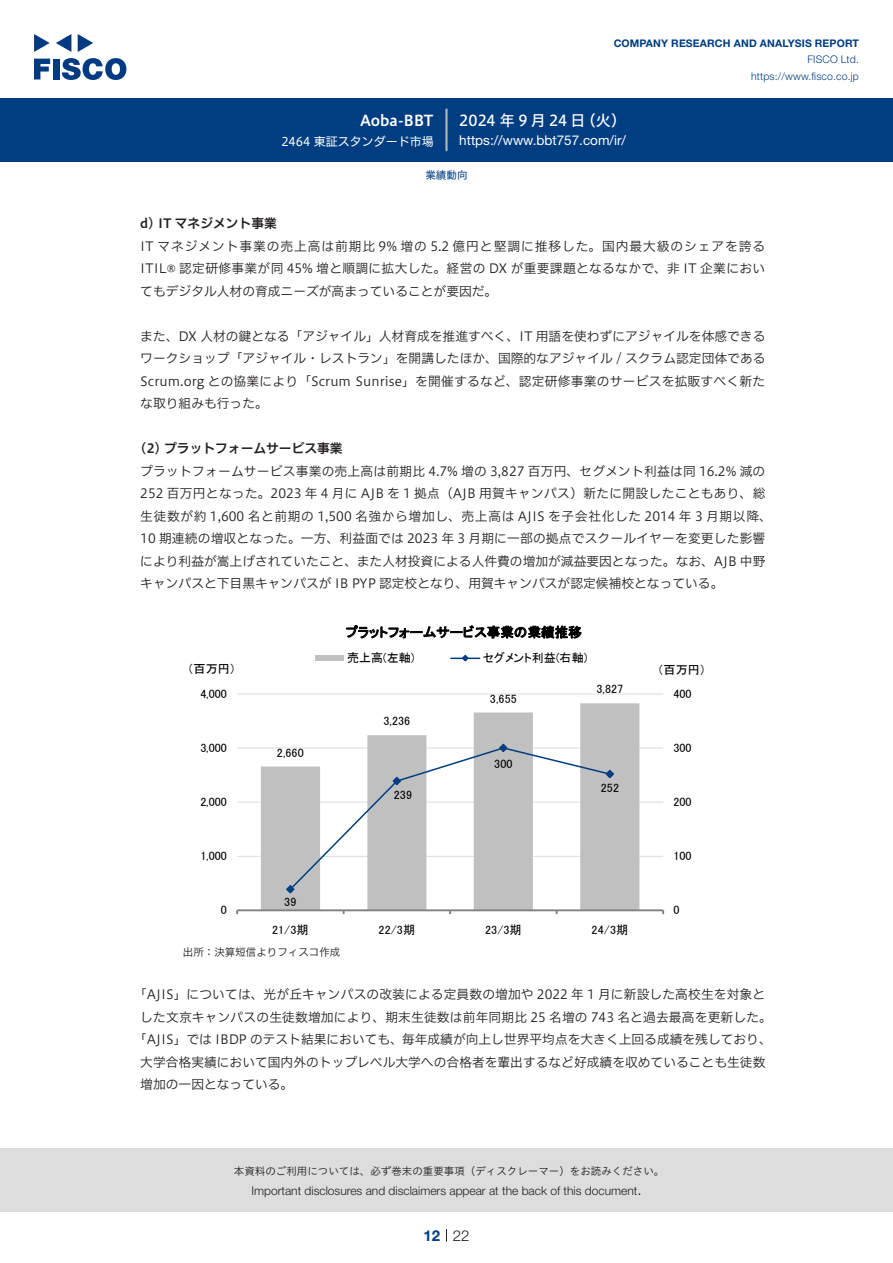
<style>
.page{position:relative;width:893px;height:1263px;background:#fff}
.page>*{position:absolute;margin:0;border:0;box-sizing:border-box;transform-origin:0 0}
.t1{font:15px "Hiragino UD Sans F Std N W5";letter-spacing:-.005em;color:#fff}
.t2{font:15px "Hiragino UD Sans F Std N W6";color:#fff}
.t3{font:300 15px "Helvetica Neue LT Std";color:#231f20}
.t4{font:700 15px "Helvetica Neue LT Std";color:#003d81}
.t5{font:13.5px "Helvetica Neue LT Std";color:#fff}
.t6{font:13.5px "MS P Gothic";letter-spacing:.005em;color:#000}
.本文3mm{font:12.75px/22.5px "Hiragino UD Sans F Std N W3";color:#231f20;text-align:justify}
.小タイトル3mm{font:12.75px "Hiragino UD Sans F Std N W6";color:#231f20}
.t7{font:12.15px "MS P Gothic";color:#000}
.t8{font:12px "MS P Gothic";letter-spacing:.005em;color:#000}
.t9{font:300 12px "Helvetica Neue LT Std";color:#231f20}
.t10{font:12px "Hiragino UD Sans F Std N W4";color:#fff}
.t11{font:10.5px "Hiragino UD Sans Std W3";color:#231f20}
.t12{font:700 10.5px "Helvetica Neue LT Std";letter-spacing:.015em;color:#003d81}
.t13{font:300 10.5px/16.5px "Helvetica Neue LT Std";letter-spacing:.015em;color:#003d81;text-align:right}
.表組み基本スタイル{font:10.5px "Hiragino UD Sans F Std N W3";color:#231f20}
.ヘッダー{font:10.5px "Hiragino UD Sans F Std N W4";color:#003d81}
</style>
<div class="page">
<div style="left:0;top:1148px;width:893px;height:64px;background:#ddd"></div>
<svg style="left:34px;top:59px;width:16px;height:20px"></svg>
<div style="left:53px;top:59px;width:6px;height:20px;background:#003a83"></div>
<svg style="left:62px;top:58px;width:64px;height:22px"></svg>
<svg style="left:34px;top:34px;width:16px;height:18px"></svg>
<svg style="left:78px;top:34px;width:15px;height:18px"></svg>
<svg style="left:56px;top:34px;width:15px;height:18px"></svg>
<div style="left:0;top:98px;width:893px;height:64px;background:#003d81"></div>
<hr style="left:445px;top:109px;width:3px;height:42px;background:#b5b5b6">
<svg style="left:446px;top:1229px;width:1px;height:13px"></svg>
<hr style="left:237px;top:856px;width:426px;height:1px;background:#ddd">
<hr style="left:237px;top:802px;width:426px;height:1px;background:#ddd">
<hr style="left:237px;top:748px;width:426px;height:1px;background:#ddd">
<hr style="left:237px;top:694px;width:426px;height:1px;background:#ddd">
<svg style="left:261px;top:703px;width:378px;height:206px;fill:#c0c0c0"></svg>
<hr style="left:237px;top:909px;width:426px;height:2px;background:#808080">
<svg style="left:288px;top:746px;width:324px;height:145px"></svg>
<svg style="left:285px;top:884px;width:10px;height:10px"></svg>
<svg style="left:392px;top:776px;width:10px;height:10px"></svg>
<svg style="left:498px;top:743px;width:10px;height:10px"></svg>
<svg style="left:605px;top:769px;width:10px;height:10px"></svg>
<div style="left:315px;top:655px;width:29px;height:6px;background:#c0c0c0"></div>
<hr style="left:451px;top:657px;width:29px;height:2px;background:#003d81">
<svg style="left:461px;top:654px;width:8px;height:8px"></svg>
<p class="t2" style="left:360px;top:109px;width:75px">Aoba-BBT</p>
<p class="t10" style="left:281px;top:132px;width:154px">2464 東証スタンダード市場</p>
<p class="t12" style="left:614px;top:37px;width:247px">COMPANY RESEARCH AND ANALYSIS REPORT</p>
<p class="t13" style="left:751px;top:51px;width:109px">FISCO Ltd. https://www.fisco.co j p.</p>
<p class="t1" style="left:581px;top:109px;width:47px">（火(</p>
<p class="t1" style="left:459px;top:109px;width:128px">2024 年 9 月 24 日</p>
<p class="t5" style="left:459px;top:132px;width:168px">https://www.bbt757.com /i r/</p>
<p class="ヘッダー" style="left:425px;top:167px;width:43px">業績動向</p>
<p class="小タイトル3mm" style="left:140px;top:214px;width:138px">d) IT マネジメント事業</p>
<p class="本文3mm" style="left:140px;top:234px;width:626px">IT マネジメント事業の売上高は前期比 9% 増の 5.2 億円と堅調に推移した。国内最大級のシェアを誇るITIL® 認定研修事業が同 45% 増と順調に拡大した。経営の DX が重要課題となるなかで、非 IT 企業においてもデジタル人材の育成ニーズが高まっていることが要因だ。</p>
<p class="本文3mm" style="left:140px;top:324px;width:627px">また、DX 人材の鍵となる「アジャイル」人材育成を推進すべく、IT 用語を使わずにアジャイルを体感できるワークショップ「アジャイル・レストラン」を開講したほか、国際的なアジャイル / スクラム認定団体であるScrum.org との協業により「Scrum Sunrise」を開催するなど、認定研修事業のサービスを拡販すべく新たな取り組みも行った。</p>
<p class="小タイトル3mm" style="left:140px;top:439px;width:204px">2( ) プラットフォームサービス事業</p>
<p class="本文3mm" style="left:140px;top:459px;width:633px;text-align:left">プラットフォームサービス事業の売上高は前期比 4.7% 増の 3,827 百万円、セグメント利益は同 16.2% 減の252 百万円となった。2023 年 4 月に AJB を 1 拠点（AJB 用賀キャンパス）新たに開設したこともあり、総生徒数が約 1,600 名と前期の 1,500 名強から増加し、売上高は AJIS を子会社化した 2014 年 3 月期以降、10 期連続の増収となった。一方、利益面では 2023 年 3 月期に一部の拠点でスクールイヤーを変更した影響により利益が嵩上げされていたこと、また人材投資による人件費の増加が減益要因となった。なお、AJB 中野キャンパスと下目黒キャンパスが IB PYP 認定校となり、用賀キャンパスが認定候補校となっている。</p>
<p class="t8" style="left:188px;top:663px;width:50px">（百万円）</p>
<p class="t6" style="left:346px;top:625px;width:237px">プラットフォームサービス事業の業績推移</p>
<p class="t8" style="left:483px;top:652px;width:106px">セグメント利益(右軸(</p>
<p class="t8" style="left:347px;top:652px;width:69px">売上高(左軸)</p>
<p class="t8" style="left:657px;top:663px;width:50px">（百万円(</p>
<p class="t8" style="left:200px;top:687px;width:28px">4,000</p>
<p class="t8" style="left:490px;top:693px;width:28px">3,655</p>
<p class="t8" style="left:596px;top:682px;width:28px">3,827</p>
<p class="t8" style="left:674px;top:687px;width:20px">400</p>
<p class="t8" style="left:383px;top:715px;width:28px">3,236</p>
<p class="t8" style="left:200px;top:742px;width:28px">3,000</p>
<p class="t8" style="left:277px;top:747px;width:28px">2,660</p>
<p class="t8" style="left:494px;top:757px;width:20px">300</p>
<p class="t8" style="left:674px;top:742px;width:20px">300</p>
<p class="t8" style="left:200px;top:796px;width:28px">2,000</p>
<p class="t8" style="left:394px;top:789px;width:20px">239</p>
<p class="t7" style="left:601px;top:782px;width:20px">252</p>
<p class="t8" style="left:674px;top:796px;width:20px">200</p>
<p class="t8" style="left:200px;top:850px;width:28px">1,000</p>
<p class="t8" style="left:674px;top:850px;width:20px">100</p>
<p class="t8" style="left:221px;top:904px;width:8px">0</p>
<p class="t8" style="left:284px;top:896px;width:14px">39</p>
<p class="t8" style="left:674px;top:904px;width:8px">0</p>
<p class="t8" style="left:272px;top:924px;width:38px">21/3期</p>
<p class="t8" style="left:379px;top:924px;width:38px">22/3期</p>
<p class="t8" style="left:485px;top:924px;width:38px">23/3期</p>
<p class="t8" style="left:592px;top:924px;width:38px">24/3期</p>
<p class="表組み基本スタイル" style="left:183px;top:944px;width:159px">出所：決算短信よりフィスコ作成</p>
<p class="本文3mm" style="left:134px;top:982px;width:633px">「AJIS」については、光が丘キャンパスの改装による定員数の増加や 2022 年 1 月に新設した高校生を対象と</p>
<p class="本文3mm" style="left:140px;top:1005px;width:633px">した文京キャンパスの生徒数増加により、期末生徒数は前年同期比 25 名増の 743 名と過去最高を更新した。</p>
<p class="本文3mm" style="left:134px;top:1027px;width:639px">「AJIS」では IBDP のテスト結果においても、毎年成績が向上し世界平均点を大きく上回る成績を残しており、</p>
<p class="本文3mm" style="left:140px;top:1050px;width:627px">大学合格実績において国内外のトップレベル大学への合格者を輩出するなど好成績を収めていることも生徒数</p>
<p class="本文3mm" style="left:140px;top:1072px;width:155px">増加の一因となっている。</p>
<p class="t11" style="left:234px;top:1163px;width:432px">本資料のご利用については、必ず巻末の重要事項（ディスクレーマー）をお読みください。</p>
<p class="t3" style="left:637px;top:1180px;width:6px">.</p>
<p class="t9" style="left:251px;top:1183px;width:387px">Important disclosures and disclaimers appear at the back of this document</p>
<p class="t4" style="left:423px;top:1226px;width:18px">12</p>
<p class="t3" style="left:453px;top:1226px;width:18px">22</p>
</div>
